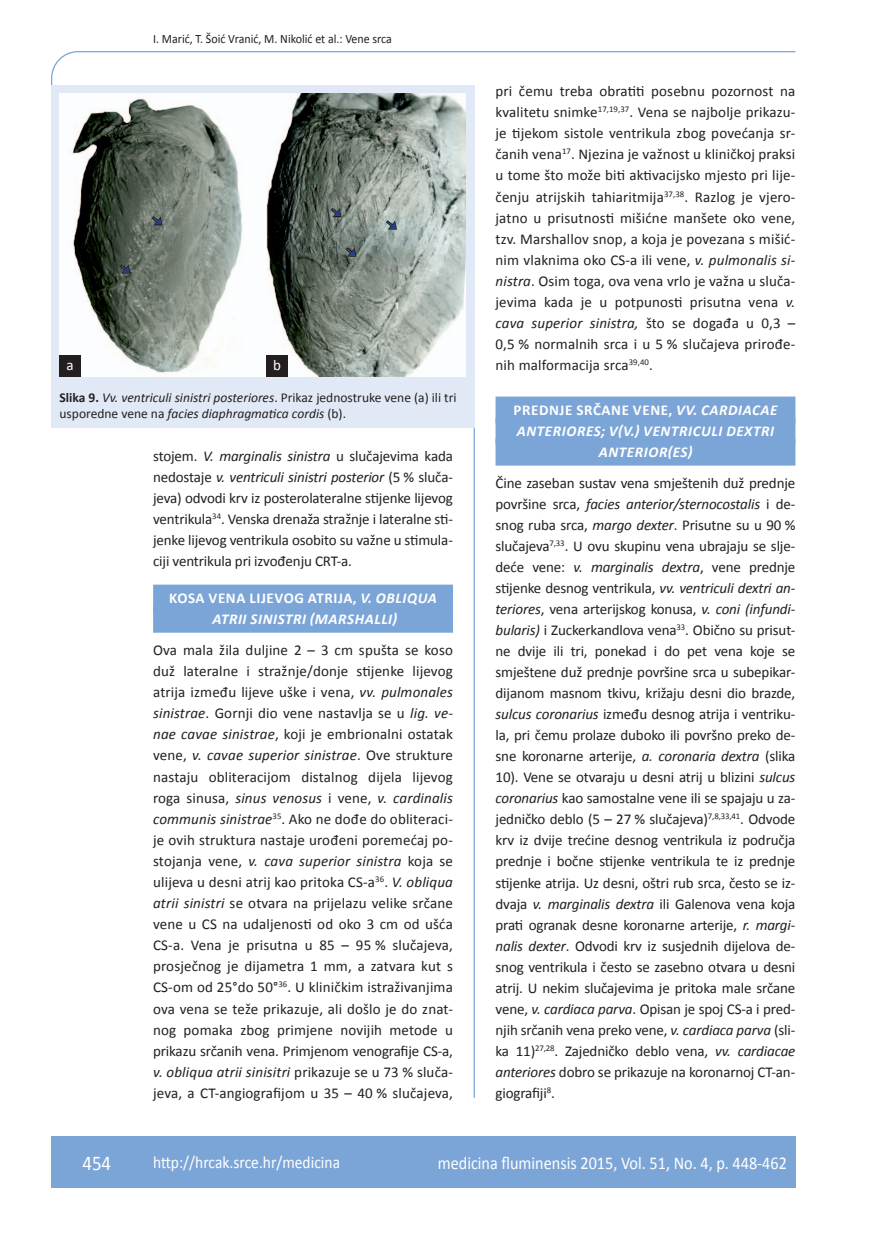
<style>
.page{position:relative;width:872px;height:1234px;background:#fff}
.page>*{position:absolute;margin:0;border:0;box-sizing:border-box;transform-origin:0 0}
.t1{font:21px "Calibri";color:#fff;scale:.9 1}
.t2{font:18px "Calibri";color:#fff;scale:.9 1}
.t3{font:17.25px "Calibri";color:#fff;scale:.9 1}
.t4{font:15px/21px "Calibri";letter-spacing:-.01em;color:#231f20;text-align:justify}
.t5{font:italic 700 15px/21px "Calibri";letter-spacing:.04em;color:#fff;text-align:center}
.t6{font:15px "Calibri";color:#fff}
.t7{font:italic 13.5px/16.5px "Calibri";color:#231f20}
.t8{font:12.75px "Calibri";color:#231f20;scale:.94 1}
.s1{font-weight:700;font-style:normal}
.s2{font-style:normal}
.s3{font-style:italic}
</style>
<div class="page">
<svg style="left:51px;top:51px;width:745px;height:275px"></svg>
<hr style="left:473px;top:427px;width:2px;height:670px;background:#7ca5d7">
<div style="left:51px;top:1135px;width:744px;height:51px;background:#7ca5d7"></div>
<div style="left:153px;top:584px;width:300px;height:27px;background:#7ca5d7"></div>
<div style="left:153px;top:605px;width:300px;height:27px;background:#7ca5d7"></div>
<div style="left:495px;top:396px;width:300px;height:27px;background:#7ca5d7"></div>
<div style="left:495px;top:417px;width:300px;height:27px;background:#7ca5d7"></div>
<div style="left:495px;top:438px;width:300px;height:27px;background:#7ca5d7"></div>
<div style="left:51px;top:85px;width:423px;height:342px;background:#e1e9f6"></div>
<img style="left:60px;top:94px;width:406px;height:282px">
<div style="left:60px;top:355px;width:21px;height:22px;background:#231f20"></div>
<div style="left:266px;top:355px;width:22px;height:22px;background:#231f20"></div>
<p class="t8" style="left:153px;top:30px;width:256px">I. Marić, T. Šoić Vranić, M. Nikolić et al.: Vene srca</p>
<p class="t6" style="left:67px;top:356px;width:9px">a</p>
<p class="t6" style="left:273px;top:356px;width:9px">b</p>
<p class="t7" style="left:60px;top:388px;width:398px"><span class="s1">Slika 9.</span> Vv. ventriculi sinistri posteriores<span class="s2">. Prikaz jednostruke vene (a) ili tri usporedne vene na</span> facies diaphragmatica cordis <span class="s2">(b).</span></p>
<p class="t4" style="left:153px;top:444px;width:301px">stojem. <span class="s3">V. marginalis sinistra</span> u slučajevima kada nedostaje <span class="s3">v. ventriculi sinistri posterior</span> (5 % sluča&shy;jeva) odvodi krv iz posterolateralne stijenke lijevog ventrikula<sup>34</sup>. Venska drenaža stražnje i lateralne sti&shy;jenke lijevog ventrikula osobito su važne u stimula&shy;ciji ventrikula pri izvođenju CRT-a.</p>
<p class="t5" style="left:169px;top:587px;width:269px"><span class="s2">KOSA VENA LIJEVOG ATRIJA,</span> V. OBLIQUA<br>ATRII SINISTRI (MARSHALLI)</p>
<p class="t4" style="left:153px;top:638px;width:301px">Ova mala žila duljine 2 – 3 cm spušta se koso duž lateralne i stražnje/donje stijenke lijevog atrija između lijeve uške i vena, <span class="s3">vv. pulmonales sinistrae</span>. Gornji dio vene nastavlja se u <span class="s3">lig. ve&shy;nae cavae sinistrae</span>, koji je embrionalni ostatak vene, <span class="s3">v. cavae superior sinistrae</span>. Ove strukture nastaju obliteracijom distalnog dijela lijevog roga sinusa, <span class="s3">sinus venosus</span> i vene, <span class="s3">v. cardinalis communis sinistrae</span><sup>35</sup>. Ako ne dođe do obliteraci&shy;je ovih struktura nastaje urođeni poremećaj po&shy;stojanja vene, <span class="s3">v. cava superior sinistra</span> koja se ulijeva u desni atrij kao pritoka CS-a<sup>36</sup>. <span class="s3">V. obliqua atrii sinistri</span> se otvara na prijelazu velike srčane vene u CS na udaljenosti od oko 3 cm od ušća CS-a. Vena je prisutna u 85 – 95 % slučajeva, prosječnog je dijametra 1 mm, a zatvara kut s CS-om od 25°do 50°<sup>36</sup>. U kliničkim istraživanjima ova vena se teže prikazuje, ali došlo je do znat&shy;nog pomaka zbog primjene novijih metode u prikazu srčanih vena. Primjenom venografije CS-a, <span class="s3">v. obliqua atrii sinisitri</span> prikazuje se u 73 % sluča&shy;jeva, a CT-angiografijom u 35 – 40 % slučajeva,</p>
<p class="t4" style="left:495px;top:80px;width:301px">pri čemu treba obratiti posebnu pozornost na kvalitetu snimke<sup>17,19,37</sup>. Vena se najbolje prikazu&shy;je tijekom sistole ventrikula zbog povećanja sr&shy;čanih vena<sup>17</sup>. Njezina je važnost u kliničkoj praksi u tome što može biti aktivacijsko mjesto pri lije&shy;čenju atrijskih tahiaritmija<sup>37,38</sup>. Razlog je vjero&shy;jatno u prisutnosti mišićne manšete oko vene, tzv. Marshallov snop, a koja je povezana s mišić&shy;nim vlaknima oko CS-a ili vene, <span class="s3">v. pulmonalis si&shy;nistra</span>. Osim toga, ova vena vrlo je važna u sluča&shy;jevima kada je u potpunosti prisutna vena <span class="s3">v. cava superior sinistra,</span> što se događa u 0,3 – 0,5 % normalnih srca i u 5 % slučajeva prirođe&shy;nih malformacija srca<sup>39,40</sup>.</p>
<p class="t5" style="left:513px;top:399px;width:265px"><span class="s2">PREDNJE SRČANE VENE,</span> VV. CARDIACAE<br>ANTERIORES; V(V.) VENTRICULI DEXTRI<br>ANTERIOR(ES)</p>
<p class="t4" style="left:495px;top:471px;width:301px">Čine zaseban sustav vena smještenih duž prednje površine srca, <span class="s3">facies anterior/sternocostalis</span> i de&shy;snog ruba srca, <span class="s3">margo dexter</span>. Prisutne su u 90 % slučajeva<sup>7,33</sup>. U ovu skupinu vena ubrajaju se slje&shy;deće vene: <span class="s3">v. marginalis dextra</span>, vene prednje stijenke desnog ventrikula, <span class="s3">vv. ventriculi dextri an&shy;teriores</span>, vena arterijskog konusa, <span class="s3">v. coni (infundi&shy;bularis)</span> i Zuckerkandlova vena<sup>33</sup>. Obično su prisut&shy;ne dvije ili tri, ponekad i do pet vena koje se smještene duž prednje površine srca u subepikar&shy;dijanom masnom tkivu, križaju desni dio brazde, <span class="s3">sulcus coronarius</span> između desnog atrija i ventriku&shy;la, pri čemu prolaze duboko ili površno preko de&shy;sne koronarne arterije, <span class="s3">a. coronaria dextra</span> (slika 10). Vene se otvaraju u desni atrij u blizini <span class="s3">sulcus coronarius</span> kao samostalne vene ili se spajaju u za&shy;jedničko deblo (5 – 27 % slučajeva)<sup>7,8,33,41</sup>. Odvode krv iz dvije trećine desnog ventrikula iz područja prednje i bočne stijenke ventrikula te iz prednje stijenke atrija. Uz desni, oštri rub srca, često se iz&shy;dvaja <span class="s3">v. marginalis dextra</span> ili Galenova vena koja prati ogranak desne koronarne arterije, <span class="s3">r. margi&shy;nalis dexter</span>. Odvodi krv iz susjednih dijelova de&shy;snog ventrikula i često se zasebno otvara u desni atrij. U nekim slučajevima je pritoka male srčane vene, <span class="s3">v. cardiaca parva</span>. Opisan je spoj CS-a i pred&shy;njih srčanih vena preko vene, <span class="s3">v. cardiaca parva</span> (sli&shy;ka 11)<sup>27,28</sup>. Zajedničko deblo vena, <span class="s3">vv. cardiacae anteriores</span> dobro se prikazuje na koronarnoj CT-an&shy;giografiji<sup>8</sup>.</p>
<h1 class="t1" style="left:82px;top:1149px;width:33px">454</h1>
<p class="t3" style="left:153px;top:1150px;width:209px">http://hrcak.srce.hr/medicina</p>
<p class="t2" style="left:438px;top:1151px;width:389px">medicina fluminensis 2015, Vol. 51, No. 4, p. 448-462</p>
</div>
